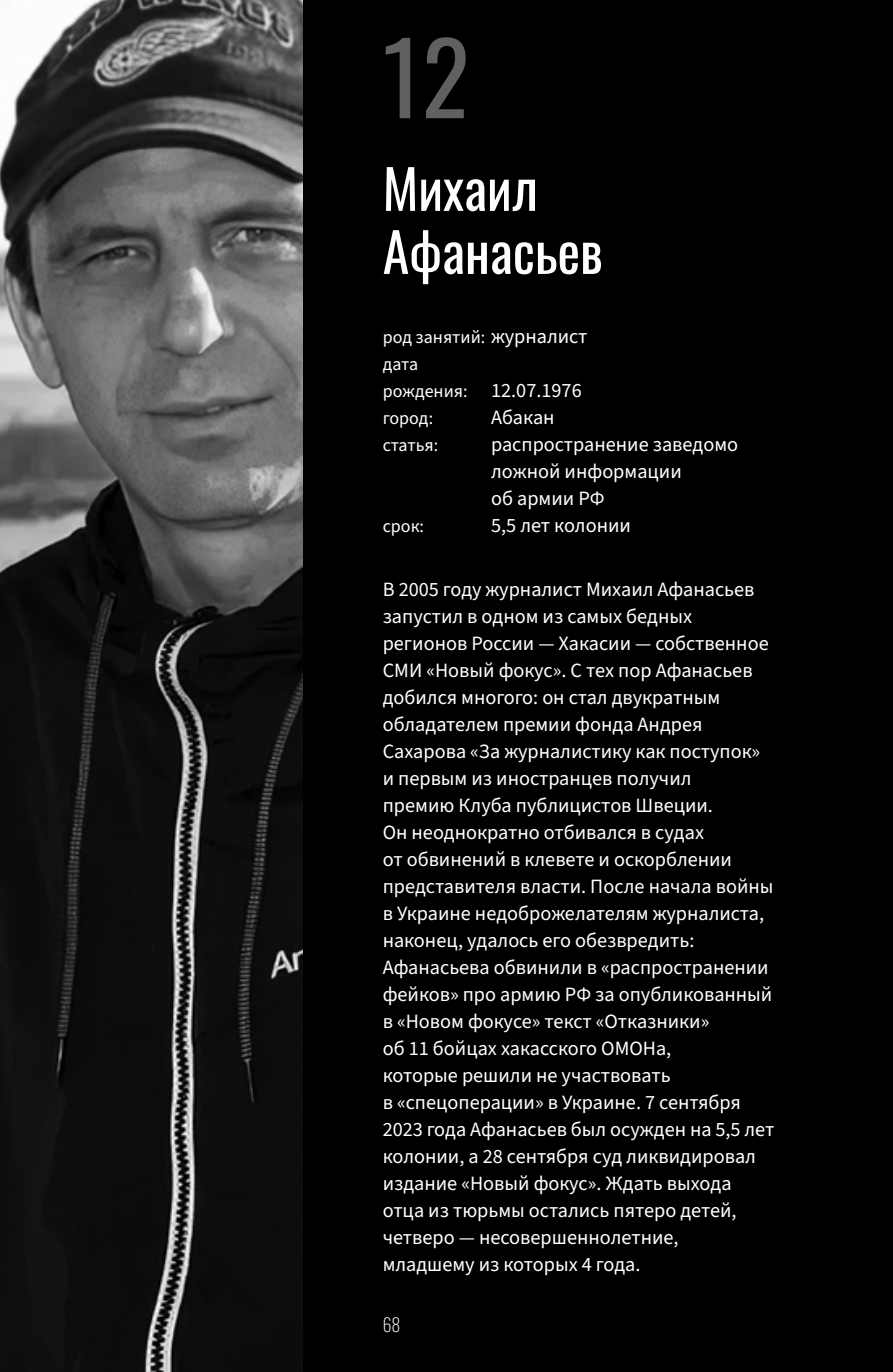
<style>
.page{position:relative;width:893px;height:1372px;background:#fff}
.page>*{position:absolute;margin:0;border:0;box-sizing:border-box;transform-origin:0 0}
.t1{font:99px "Oswald";color:#60605f}
.t2{font:54px/63px "Oswald";color:#fff}
.t3{font:20.25px/27px "Source Sans 3";color:#fff}
.t4{font:18px/27px "Source Sans 3";color:#fff}
.t5{font:200 18px "Oswald";color:#fff}
</style>
<div class="page">
<div style="left:0;top:0;width:893px;height:1371px;background:#000"></div>
<img style="left:0;top:0;width:303px;height:1371px">
<h1 class="t1" style="left:383px;top:-10px;width:88px">12</h1>
<h2 class="t2" style="left:383px;top:152px;width:221px">Михаил<br>Афанасьев</h2>
<p class="t4" style="left:383px;top:324px;width:104px">род занятий: дата рождения: город: статья:</p>
<p class="t3" style="left:491px;top:323px;width:98px">журналист</p>
<p class="t3" style="left:491px;top:377px;width:248px">12.07.1976<br>Абакан<br>распространение заведомо ложной информации<br>об армии РФ<br>5,5 лет колонии</p>
<p class="t4" style="left:383px;top:513px;width:43px">срок:</p>
<p class="t3" style="left:383px;top:576px;width:393px">В 2005 году журналист Михаил Афанасьев запустил в одном из самых бедных регионов России — Хакасии — собственное СМИ «Новый фокус». С тех пор Афанасьев добился многого: он стал двукратным обладателем премии фонда Андрея Сахарова «За журналистику как поступок» и первым из иностранцев получил<br>премию Клуба публицистов Швеции.<br>Он неоднократно отбивался в судах<br>от обвинений в клевете и оскорблении представителя власти. После начала войны в Украине недоброжелателям журналиста, наконец, удалось его обезвредить:<br>Афанасьева обвинили в «распространении фейков» про армию РФ за опубликованный в «Новом фокусе» текст «Отказники»<br>об 11 бойцах хакасского ОМОНа,<br>которые решили не участвовать<br>в «спецоперации» в Украине. 7 сентября 2023 года Афанасьев был осужден на 5,5 лет колонии, а 28 сентября суд ликвидировал издание «Новый фокус». Ждать выхода отца из тюрьмы остались пятеро детей, четверо — несовершеннолетние, младшему из которых 4 года.</p>
<p class="t5" style="left:383px;top:1308px;width:19px">68</p>
</div>
